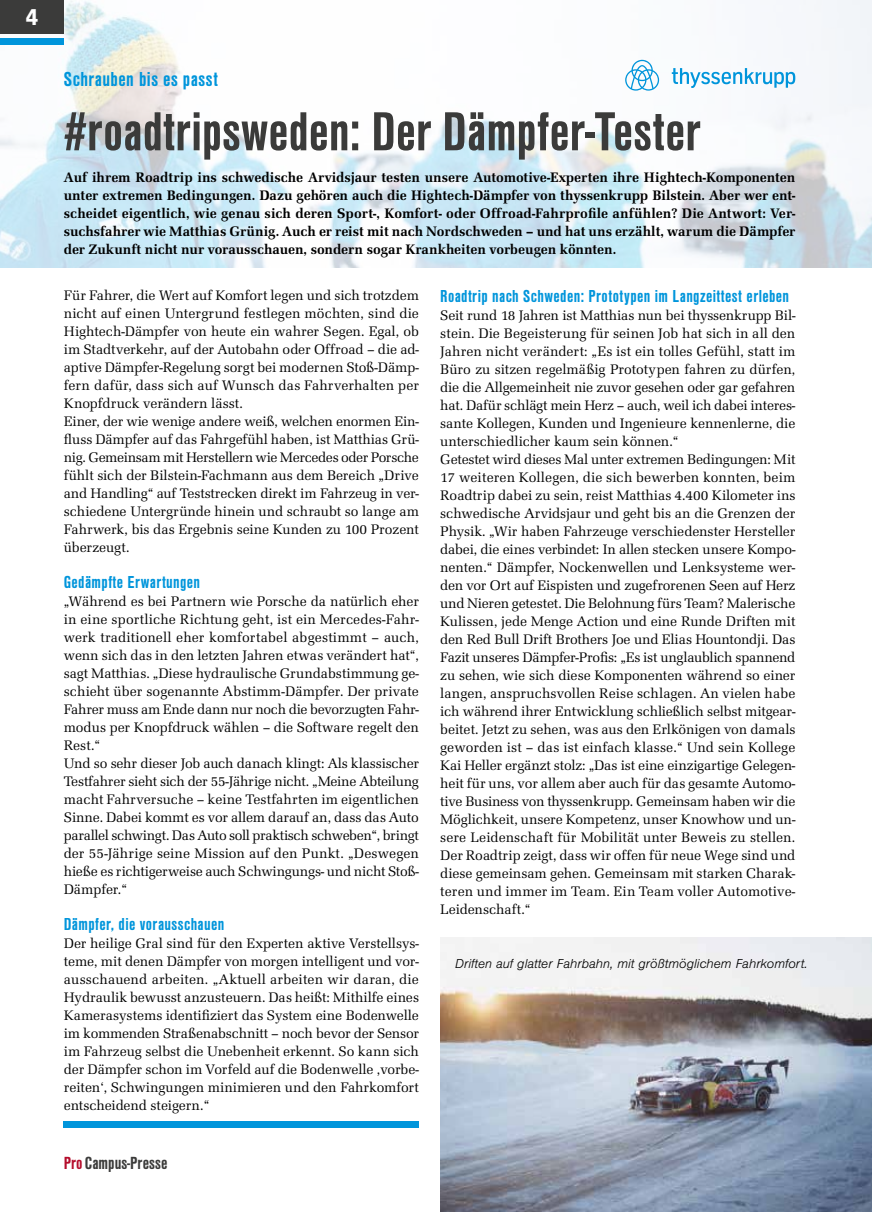
<style>
.page{position:relative;width:872px;height:1212px;background:#fff}
.page>*{position:absolute;margin:0;border:0;box-sizing:border-box;transform-origin:0 0}
.t1{font:700 condensed 57px "Sans";color:#3b3b3a}
.t2{font:700 24px "Sans";color:#fff}
.t3{font:700 condensed 21px "Sans";letter-spacing:.02em;color:#0095db}
.t4{font:700 condensed 18.15px "Sans";letter-spacing:.005em;color:#3b3b3a}
.t5{font:700 condensed 18px "Sans";letter-spacing:.02em;color:#0095db}
.t6{font:14.25px/18px "Marseille";letter-spacing:-.005em;color:#000}
.t7{font:700 14.25px/18px "Marseille";color:#000;text-align:justify}
.t8{font:italic 300 13.5px "Sans";color:#000}
.s1{color:#b50d2c}
</style>
<div class="page">
<img style="left:0;top:0;width:872px;height:268px">
<div style="left:0;top:38px;width:64px;height:7px;background:#0095db"></div>
<div style="left:0;top:0;width:64px;height:34px;background:#3b3b3a"></div>
<svg style="left:625px;top:60px;width:34px;height:31px"></svg>
<svg style="left:672px;top:68px;width:123px;height:20px"></svg>
<div style="left:64px;top:1121px;width:355px;height:6px;background:#0095db"></div>
<img style="left:440px;top:938px;width:432px;height:274px">
<h2 class="t2" style="left:25px;top:4px;width:15px">4</h2>
<h3 class="t3" style="left:64px;top:68px;width:156px">Schrauben bis es passt</h3>
<h1 class="t1" style="left:64px;top:100px;width:638px">#roadtripsweden: Der Dämpfer-Tester</h1>
<p class="t7" style="left:64px;top:168px;width:733px">Auf ihrem Roadtrip ins schwedische Arvidsjaur testen unsere Automotive-Experten ihre Hightech-Komponenten unter extremen Bedingungen. Dazu gehören auch die Hightech-Dämpfer von thyssenkrupp Bilstein. Aber wer ent&shy;scheidet eigentlich, wie genau sich deren Sport-, Komfort- oder Offroad-Fahrprofile anfühlen? Die Antwort: Ver&shy;suchsfahrer wie Matthias Grünig. Auch er reist mit nach Nordschweden – und hat uns erzählt, warum die Dämpfer der Zukunft nicht nur vorausschauen, sondern sogar Krankheiten vorbeugen könnten.</p>
<p class="t6" style="left:64px;top:286px;width:357px">Für Fahrer, die Wert auf Komfort legen und sich trotzdem nicht auf einen Untergrund festlegen möchten, sind die Hightech-Dämpfer von heute ein wahrer Segen. Egal, ob im Stadtverkehr, auf der Autobahn oder Offroad – die ad&shy;aptive Dämpfer-Regelung sorgt bei modernen Stoß-Dämp&shy;fern dafür, dass sich auf Wunsch das Fahrverhalten per Knopfdruck verändern lässt.<br>Einer, der wie wenige andere weiß, welchen enormen Ein&shy;fluss Dämpfer auf das Fahrgefühl haben, ist Matthias Grü&shy;nig. Gemeinsam mit Herstellern wie Mercedes oder Porsche fühlt sich der Bilstein-Fachmann aus dem Bereich „Drive and Handling“ auf Teststrecken direkt im Fahrzeug in ver&shy;schiedene Untergründe hinein und schraubt so lange am Fahrwerk, bis das Ergebnis seine Kunden zu 100 Prozent überzeugt.</p>
<p class="t5" style="left:64px;top:572px;width:138px">Gedämpfte Erwartungen</p>
<p class="t6" style="left:64px;top:592px;width:357px">„Während es bei Partnern wie Porsche da natürlich eher in eine sportliche Richtung geht, ist ein Mercedes-Fahr&shy;werk traditionell eher komfortabel abgestimmt – auch, wenn sich das in den letzten Jahren etwas verändert hat“, sagt Matthias. „Diese hydraulische Grundabstimmung ge&shy;schieht über sogenannte Abstimm-Dämpfer. Der private Fahrer muss am Ende dann nur noch die bevorzugten Fahr&shy;modus per Knopfdruck wählen – die Software regelt den Rest.“<br>Und so sehr dieser Job auch danach klingt: Als klassischer Testfahrer sieht sich der 55-Jährige nicht. „Meine Abteilung macht Fahrversuche – keine Testfahrten im eigentlichen Sinne. Dabei kommt es vor allem darauf an, dass das Auto parallel schwingt. Das Auto soll praktisch schweben“, bringt der 55-Jährige seine Mission auf den Punkt. „Deswegen hieße es richtigerweise auch Schwingungs- und nicht Stoß-Dämpfer.“</p>
<p class="t5" style="left:64px;top:914px;width:162px">Dämpfer, die vorausschauen</p>
<p class="t6" style="left:64px;top:934px;width:357px;text-align:justify">Der heilige Gral sind für den Experten aktive Verstellsys&shy;teme, mit denen Dämpfer von morgen intelligent und vor&shy;ausschauend arbeiten. „Aktuell arbeiten wir daran, die Hydraulik bewusst anzusteuern. Das heißt: Mithilfe eines Kamerasystems identifiziert das System eine Bodenwelle im kommenden Straßenabschnitt – noch bevor der Sensor im Fahrzeug selbst die Unebenheit erkennt. So kann sich der Dämpfer schon im Vorfeld auf die Bodenwelle ‚vorbe&shy;reiten‘, Schwingungen minimieren und den Fahrkomfort entscheidend steigern.“</p>
<p class="t4" style="left:64px;top:1153px;width:105px"><span class="s1">Pro</span> Campus-Presse</p>
<p class="t5" style="left:440px;top:286px;width:350px">Roadtrip nach Schweden: Prototypen im Langzeittest erleben</p>
<p class="t6" style="left:440px;top:306px;width:357px">Seit rund 18 Jahren ist Matthias nun bei thyssenkrupp Bil&shy;stein. Die Begeisterung für seinen Job hat sich in all den Jahren nicht verändert: „Es ist ein tolles Gefühl, statt im Büro zu sitzen regelmäßig Prototypen fahren zu dürfen, die die Allgemeinheit nie zuvor gesehen oder gar gefahren hat. Dafür schlägt mein Herz – auch, weil ich dabei interes&shy;sante Kollegen, Kunden und Ingenieure kennenlerne, die unterschiedlicher kaum sein können.“<br>Getestet wird dieses Mal unter extremen Bedingungen: Mit 17 weiteren Kollegen, die sich bewerben konnten, beim Roadtrip dabei zu sein, reist Matthias 4.400 Kilometer ins schwedische Arvidsjaur und geht bis an die Grenzen der Physik. „Wir haben Fahrzeuge verschiedenster Hersteller dabei, die eines verbindet: In allen stecken unsere Kompo&shy;nenten.“ Dämpfer, Nockenwellen und Lenksysteme wer&shy;den vor Ort auf Eispisten und zugefrorenen Seen auf Herz und Nieren getestet. Die Belohnung fürs Team? Malerische Kulissen, jede Menge Action und eine Runde Driften mit den Red Bull Drift Brothers Joe und Elias Hountondji. Das Fazit unseres Dämpfer-Profis: „Es ist unglaublich spannend zu sehen, wie sich diese Komponenten während so einer langen, anspruchsvollen Reise schlagen. An vielen habe ich während ihrer Entwicklung schließlich selbst mitgear&shy;beitet. Jetzt zu sehen, was aus den Erlkönigen von damals geworden ist – das ist einfach klasse.“ Und sein Kollege Kai Heller ergänzt stolz: „Das ist eine einzigartige Gelegen&shy;heit für uns, vor allem aber auch für das gesamte Automo&shy;tive Business von thyssenkrupp. Gemeinsam haben wir die Möglichkeit, unsere Kompetenz, unser Knowhow und un&shy;sere Leidenschaft für Mobilität unter Beweis zu stellen.<br>Der Roadtrip zeigt, dass wir offen für neue Wege sind und diese gemeinsam gehen. Gemeinsam mit starken Charak&shy;teren und immer im Team. Ein Team voller Automotive-Leidenschaft.“</p>
<p class="t8" style="left:455px;top:956px;width:354px">Driften auf glatter Fahrbahn, mit größtmöglichem Fahrkomfort.</p>
</div>
